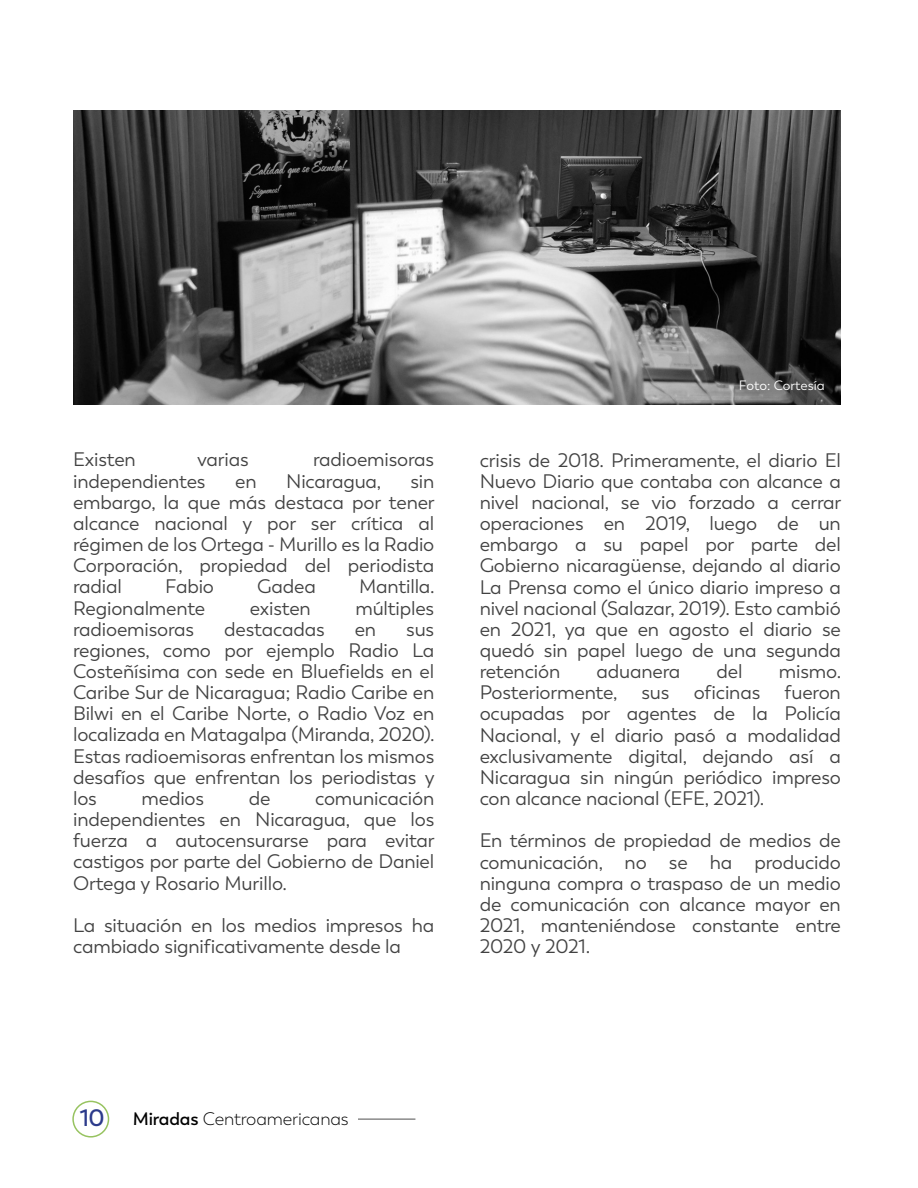
<style>
.page{position:relative;width:918px;height:1188px;background:#fff}
.page>*{position:absolute;margin:0;border:0;box-sizing:border-box;transform-origin:0 0}
.t1{font:19.5px/21.1px "Trenda";letter-spacing:-.01em;color:#424242;text-align:justify}
.t2{font:300 18px "Trenda";letter-spacing:-.01em;color:#000}
.t3{font:13.5px "Trenda";letter-spacing:-.005em;color:#fff}
.s1{font-weight:600;font-size:23.7px;color:#2c3b8b}
.s2{font-weight:600}
</style>
<div class="page">
<hr style="left:358px;top:1119px;width:57px;height:1px;background:#4e4e4e">
<div style="left:72px;top:1101px;width:37px;height:37px;border:2px solid #97c360;border-radius:50%"></div>
<img style="left:73px;top:110px;width:768px;height:294px">
<p class="t1" style="left:73px;top:449px;width:64px">Existen</p>
<p class="t1" style="left:197px;top:449px;width:53px">varias</p>
<p class="t1" style="left:313px;top:449px;width:123px">radioemisoras</p>
<p class="t1" style="left:73px;top:471px;width:134px">independientes</p>
<p class="t1" style="left:235px;top:471px;width:23px">en</p>
<p class="t1" style="left:286px;top:471px;width:97px">Nicaragua,</p>
<p class="t1" style="left:73px;top:471px;width:363px;text-indent:337px">sin embargo, la que más destaca por tener alcance nacional y por ser crítica al régimen de los Ortega - Murillo es la Radio Corporación, propiedad del periodista radial</p>
<p class="t1" style="left:165px;top:576px;width:50px">Fabio</p>
<p class="t1" style="left:257px;top:576px;width:60px">Gadea</p>
<p class="t1" style="left:359px;top:576px;width:77px">Mantilla.</p>
<p class="t1" style="left:73px;top:598px;width:134px">Regionalmente</p>
<p class="t1" style="left:250px;top:598px;width:62px">existen</p>
<p class="t1" style="left:355px;top:598px;width:80px">múltiples</p>
<p class="t1" style="left:73px;top:619px;width:123px">radioemisoras</p>
<p class="t1" style="left:224px;top:619px;width:102px">destacadas</p>
<p class="t1" style="left:355px;top:619px;width:23px">en</p>
<p class="t1" style="left:73px;top:619px;width:363px;text-indent:333px">sus regiones, como por ejemplo Radio La Costeñísima con sede en Bluefields en el Caribe Sur de Nicaragua; Radio Caribe en Bilwi en el Caribe Norte, o Radio Voz en localizada en Matagalpa (Miranda, 2020).<br>Estas radioemisoras enfrentan los mismos desafíos que enfrentan los periodistas y los</p>
<p class="t1" style="left:142px;top:788px;width:64px">medios</p>
<p class="t1" style="left:249px;top:788px;width:23px">de</p>
<p class="t1" style="left:73px;top:788px;width:363px;text-indent:242px">comunicación independientes en Nicaragua, que los fuerza a autocensurarse para evitar castigos por parte del Gobierno de Daniel Ortega y Rosario Murillo.</p>
<p class="t1" style="left:73px;top:915px;width:363px">La situación en los medios impresos ha cambiado significativamente desde la</p>
<p class="t3" style="left:739px;top:378px;width:87px">Foto: Cortesía</p>
<p class="t1" style="left:480px;top:450px;width:363px">crisis de 2018. Primeramente, el diario El Nuevo Diario que contaba con alcance a nivel nacional, se vio forzado a cerrar operaciones en 2019, luego de un embargo a su papel por parte del Gobierno nicaragüense, dejando al diario La Prensa como el único diario impreso a nivel nacional (Salazar, 2019). Esto cambió en 2021, ya que en agosto el diario se quedó sin papel luego de una segunda retención</p>
<p class="t1" style="left:597px;top:661px;width:85px">aduanera</p>
<p class="t1" style="left:717px;top:661px;width:27px">del</p>
<p class="t1" style="left:480px;top:661px;width:363px;text-indent:299px">mismo.<br>Posteriormente, sus oficinas fueron ocupadas por agentes de la Policía Nacional, y el diario pasó a modalidad exclusivamente digital, dejando así a Nicaragua sin ningún periódico impreso con alcance nacional (EFE, 2021).</p>
<p class="t1" style="left:480px;top:830px;width:363px">En términos de propiedad de medios de comunicación, no se ha producido ninguna compra o traspaso de un medio de comunicación con alcance mayor en 2021, manteniéndose constante entre 2020 y 2021.</p>
<p class="t2" style="left:80px;top:1109px;width:270px"><span class="s1">10</span> <span class="s2">Miradas</span> Centroamericanas</p>
</div>
